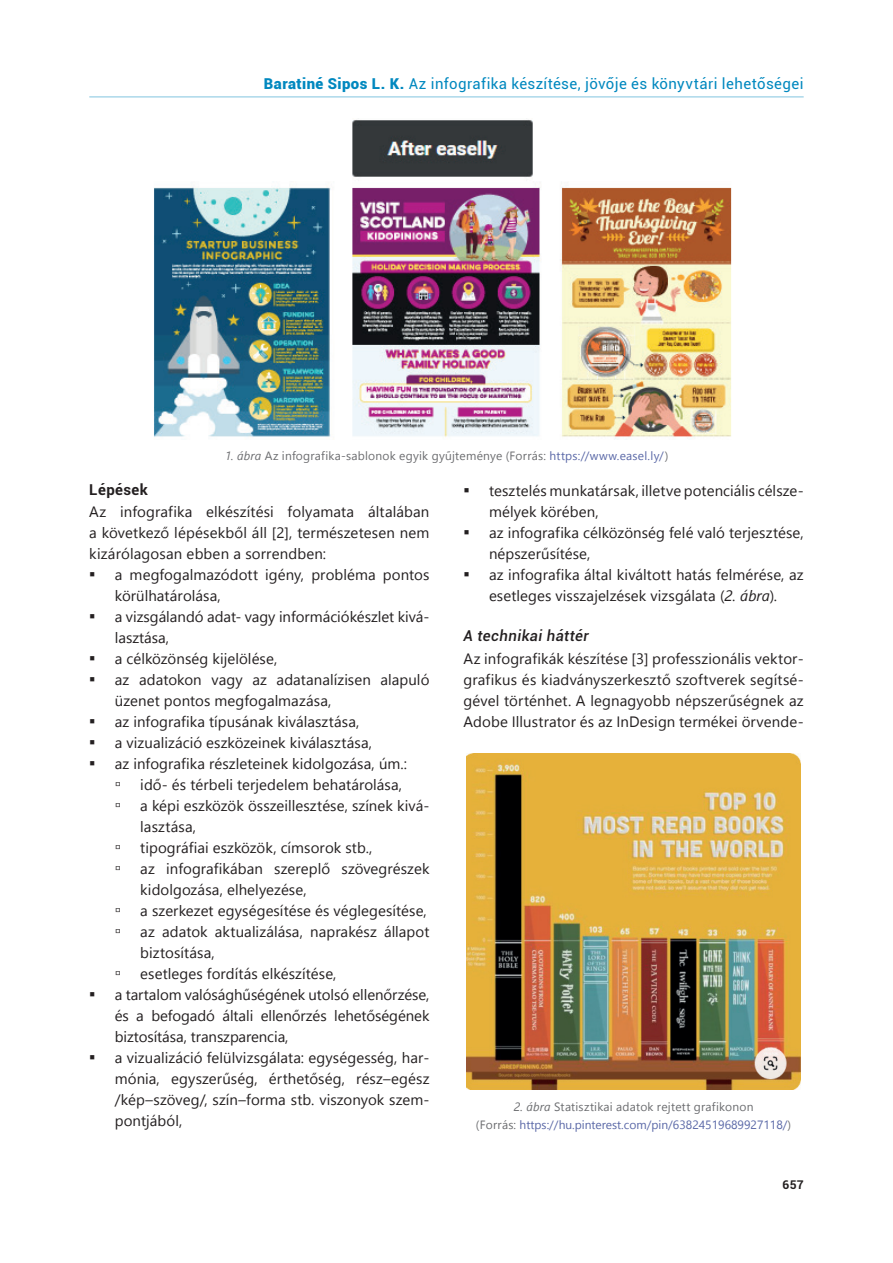
<style>
.page{position:relative;width:893px;height:1263px;background:#fff}
.page>*{position:absolute;margin:0;border:0;box-sizing:border-box;transform-origin:0 0}
.t1{font:15px/21px "Segoe UI";letter-spacing:.005em;color:#231f20}
.t2{font:15px "Roboto";letter-spacing:.025em;color:#0088bf}
.t3{font:italic 500 15px "Roboto";letter-spacing:.03em;color:#231f20}
.t4{font:700 15px "Roboto";letter-spacing:.03em;color:#231f20}
.t5{font:12px/18px "Segoe UI";color:#5a68a7;text-align:center}
.t6{font:12px "Segoe UI";letter-spacing:.02em;color:#6c6d70}
.t7{font:700 12px "Roboto";color:#231f20}
.s1{font-weight:900}
.s2{font-style:italic}
.s3{color:#5a68a7}
.s4{font-family:"Calibri";font-size:18px}
.s5{font-family:"Calibri";font-weight:700;font-size:18px}
.s6{font-style:italic;color:#6c6d70}
.s7{color:#6c6d70}
</style>
<div class="page">
<hr style="left:89px;top:97px;width:715px;height:1px;background:#0088bf">
<img style="left:154px;top:120px;width:578px;height:319px">
<img style="left:467px;top:753px;width:333px;height:337px">
<p class="t2" style="left:264px;top:73px;width:541px"><span class="s1">Baratiné Sipos L. K.</span> Az infografika készítése, jövője és könyvtári lehetőségei</p>
<p class="t6" style="left:225px;top:447px;width:445px"><span class="s2">1. ábra</span> Az infografika-sablonok egyik gyűjteménye (Forrás: <span class="s3">https://www.easel.ly/</span>)</p>
<p class="t4" style="left:89px;top:479px;width:60px">Lépések</p>
<p class="t1" style="left:89px;top:501px;width:342px;text-align:justify">Az infografika elkészítési folyamata általában a következő lépésekből áll [2], természetesen nem kizárólagosan ebben a sorrendben:</p>
<p class="t1" style="left:115px;top:564px;width:316px;text-indent:-26px"><span class="s4">▪</span> a megfogalmazódott igény, probléma pontos körülhatárolása,</p>
<p class="t1" style="left:115px;top:606px;width:316px;text-indent:-26px"><span class="s4">▪</span> a vizsgálandó adat- vagy információkészlet kivá&shy;lasztása,</p>
<p class="t1" style="left:89px;top:648px;width:189px"><span class="s4">▪</span> a célközönség kijelölése,</p>
<p class="t1" style="left:115px;top:669px;width:316px;text-indent:-26px"><span class="s4">▪</span> az adatokon vagy az adatanalízisen alapuló üzenet pontos megfogalmazása,</p>
<p class="t1" style="left:89px;top:711px;width:272px"><span class="s4">▪</span> az infografika típusának kiválasztása,</p>
<p class="t1" style="left:89px;top:732px;width:284px"><span class="s4">▪</span> a vizualizáció eszközeinek kiválasztása,</p>
<p class="t1" style="left:89px;top:753px;width:319px"><span class="s4">▪</span> az infografika részleteinek kidolgozása, úm.:</p>
<p class="t1" style="left:115px;top:774px;width:289px"><span class="s5">▫</span> idő- és térbeli terjedelem behatárolása,</p>
<p class="t1" style="left:115px;top:795px;width:316px"><span class="s5">▫</span> a képi eszközök összeillesztése, színek kivá-</p>
<p class="t1" style="left:140px;top:816px;width:57px">lasztása,</p>
<p class="t1" style="left:115px;top:837px;width:259px"><span class="s5">▫</span> tipográfiai eszközök, címsorok stb.,</p>
<p class="t1" style="left:115px;top:858px;width:316px"><span class="s5">▫</span> az infografikában szereplő szövegrészek</p>
<p class="t1" style="left:140px;top:879px;width:168px">kidolgozása, elhelyezése,</p>
<p class="t1" style="left:115px;top:900px;width:314px"><span class="s5">▫</span> a szerkezet egységesítése és véglegesítése,</p>
<p class="t1" style="left:115px;top:921px;width:316px"><span class="s5">▫</span> az adatok aktualizálása, naprakész állapot</p>
<p class="t1" style="left:140px;top:942px;width:76px">biztosítása,</p>
<p class="t1" style="left:115px;top:963px;width:223px"><span class="s5">▫</span> esetleges fordítás elkészítése,</p>
<p class="t1" style="left:115px;top:984px;width:316px;text-align:justify;text-indent:-26px"><span class="s4">▪</span> a tartalom valósághűségének utolsó ellenőrzése, és a befogadó általi ellenőrzés lehetőségének biztosítása, transzparencia,</p>
<p class="t1" style="left:115px;top:1047px;width:316px;text-align:justify;text-indent:-26px"><span class="s4">▪</span> a vizualizáció felülvizsgálata: egységesség, har&shy;mónia, egyszerűség, érthetőség, rész–egész /kép–szöveg/, szín–forma stb. viszonyok szem&shy;pontjából,</p>
<p class="t1" style="left:489px;top:480px;width:316px;text-indent:-26px"><span class="s4">▪</span> tesztelés munkatársak, illetve potenciális célsze&shy;mélyek körében,</p>
<p class="t1" style="left:489px;top:522px;width:316px;text-indent:-26px"><span class="s4">▪</span> az infografika célközönség felé való terjesztése, népszerűsítése,</p>
<p class="t1" style="left:463px;top:564px;width:342px;text-align:center"><span class="s4">▪</span> az infografika által kiváltott hatás felmérése, az esetleges visszajelzések vizsgálata (<span class="s2">2. ábra</span>).</p>
<p class="t3" style="left:463px;top:625px;width:127px">A technikai háttér</p>
<p class="t1" style="left:463px;top:648px;width:342px;text-align:justify">Az infografikák készítése [3] professzionális vektor&shy;grafikus és kiadványszerkesztő szoftverek segítsé&shy;gével történhet. A legnagyobb népszerűségnek az Adobe Illustrator és az InDesign termékei örvende-</p>
<p class="t5" style="left:476px;top:1098px;width:317px"><span class="s6">2. ábra</span> <span class="s7">Statisztikai adatok rejtett grafikonon<br>(Forrás:</span> https://hu.pinterest.com/pin/63824519689927118/<span class="s7">)</span></p>
<p class="t7" style="left:782px;top:1177px;width:23px">657</p>
</div>
